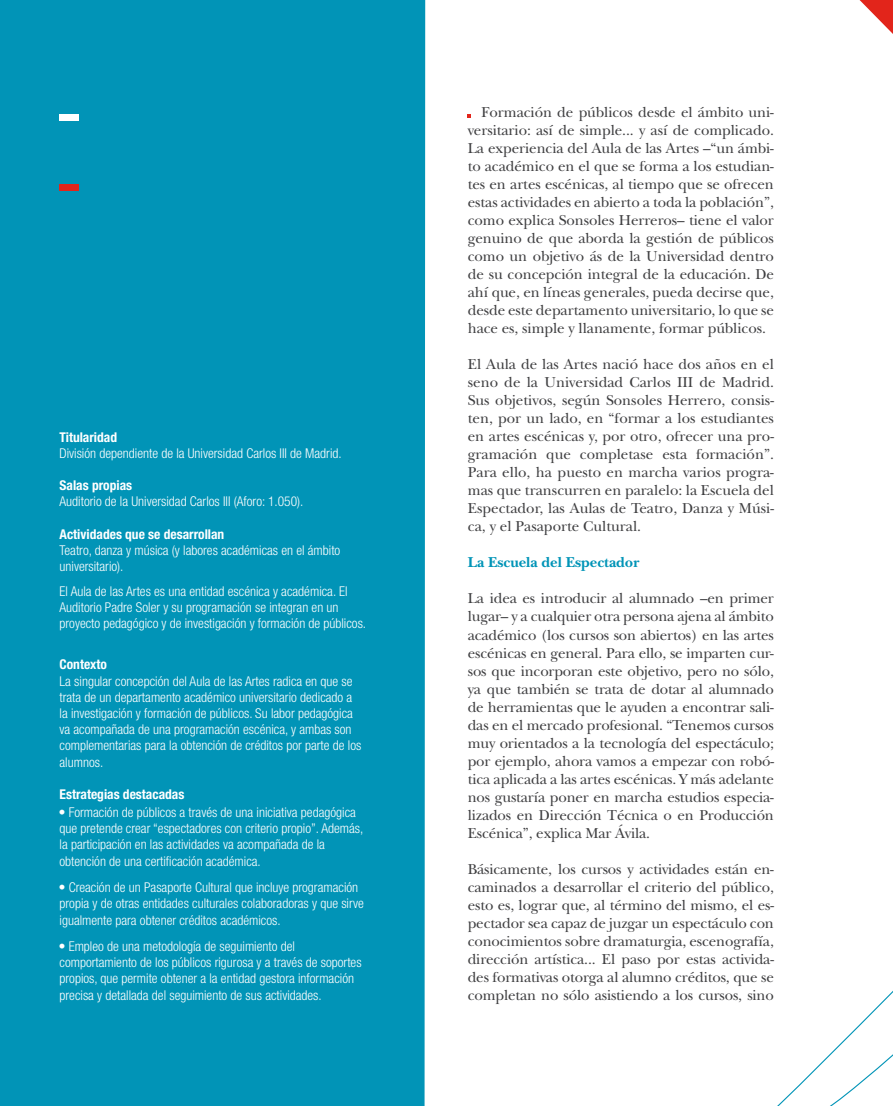
<style>
.page{position:relative;width:893px;height:1106px;background:#fff}
.page>*{position:absolute;margin:0;border:0;box-sizing:border-box;transform-origin:0 0}
.t1{font:15px/18px "New Baskerville";letter-spacing:-.01em;color:#3e3e40;text-align:justify}
.t2{font:700 15px "New Baskerville";color:#0194b7}
.t3{font:300 condensed 13.5px/16.2px "Helvetica Neue LT Std";color:#fff}
.t4{font:700 condensed 13.5px "Helvetica Neue LT Std";color:#fff}
.s1{font-family:"New Baskerville";font-weight:700;font-stretch:normal;font-size:15px}
</style>
<div class="page">
<div style="left:0;top:0;width:425px;height:1106px;background:#0194b7"></div>
<div style="left:60px;top:184px;width:19px;height:6px;background:#e2251b"></div>
<div style="left:60px;top:114px;width:19px;height:6px;background:#fff"></div>
<svg style="left:860px;top:0;width:33px;height:34px"></svg>
<svg style="left:777px;top:991px;width:116px;height:115px"></svg>
<p class="t4" style="left:60px;top:428px;width:59px">Titularidad</p>
<p class="t3" style="left:60px;top:445px;width:284px">División dependiente de la Universidad Carlos III de Madrid.</p>
<p class="t4" style="left:60px;top:477px;width:74px">Salas propias</p>
<p class="t3" style="left:60px;top:493px;width:245px">Auditorio de la Universidad Carlos III (Aforo: 1.050).</p>
<p class="t4" style="left:60px;top:526px;width:166px">Actividades que se desarrollan</p>
<p class="t3" style="left:60px;top:542px;width:282px">Teatro, danza y música (y labores académicas en el ámbito universitario).</p>
<p class="t3" style="left:60px;top:583px;width:308px">El Aula de las Artes es una entidad escénica y académica. El<br>Auditorio Padre Soler y su programación se integran en un proyecto pedagógico y de investigación y formación de públicos.</p>
<p class="t4" style="left:60px;top:656px;width:49px">Contexto</p>
<p class="t3" style="left:60px;top:672px;width:303px">La singular concepción del Aula de las Artes radica en que se trata de un departamento académico universitario dedicado a la investigación y formación de públicos. Su labor pedagógica va acompañada de una programación escénica, y ambas son complementarias para la obtención de créditos por parte de los alumnos.</p>
<p class="t4" style="left:60px;top:786px;width:126px">Estrategias destacadas</p>
<p class="t3" style="left:60px;top:804px;width:305px"><span class="s1">•</span> Formación de públicos a través de una iniciativa pedagógica que pretende crear “espectadores con criterio propio”. Además, la participación en las actividades va acompañada de la obtención de una certificación académica.</p>
<p class="t3" style="left:60px;top:879px;width:306px"><span class="s1">•</span> Creación de un Pasaporte Cultural que incluye programación propia y de otras entidades culturales colaboradoras y que sirve igualmente para obtener créditos académicos.</p>
<p class="t3" style="left:60px;top:938px;width:304px"><span class="s1">•</span> Empleo de una metodología de seguimiento del comportamiento de los públicos rigurosa y a través de soportes propios, que permite obtener a la entidad gestora información precisa y detallada del seguimiento de sus actividades.</p>
<p class="t1" style="left:468px;top:103px;width:308px;text-indent:14px">Formación de públicos desde el ámbito uni&shy;versitario: así de simple... y así de complicado.<br>La experiencia del Aula de las Artes –“un ámbi&shy;to académico en el que se forma a los estudian&shy;tes en artes escénicas, al tiempo que se ofrecen estas actividades en abierto a toda la población”, como explica Sonsoles Herreros– tiene el valor genuino de que aborda la gestión de públicos como un objetivo ás de la Universidad dentro de su concepción integral de la educación. De ahí que, en líneas generales, pueda decirse que, desde este departamento universitario, lo que se hace es, simple y llanamente, formar públicos.</p>
<p class="t1" style="left:468px;top:355px;width:308px">El Aula de las Artes nació hace dos años en el seno de la Universidad Carlos III de Madrid.<br>Sus objetivos, según Sonsoles Herrero, consis&shy;ten, por un lado, en “formar a los estudiantes en artes escénicas y, por otro, ofrecer una pro&shy;gramación que completase esta formación”.<br>Para ello, ha puesto en marcha varios progra&shy;mas que transcurren en paralelo: la Escuela del Espectador, las Aulas de Teatro, Danza y Músi&shy;ca, y el Pasaporte Cultural.</p>
<p class="t2" style="left:468px;top:554px;width:173px">La Escuela del Espectador</p>
<p class="t1" style="left:468px;top:589px;width:308px">La idea es introducir al alumnado –en primer lugar– y a cualquier otra persona ajena al ámbito académico (los cursos son abiertos) en las artes escénicas en general. Para ello, se imparten cur&shy;sos que incorporan este objetivo, pero no sólo, ya que también se trata de dotar al alumnado de herramientas que le ayuden a encontrar sali&shy;das en el mercado profesional. “Tenemos cursos muy orientados a la tecnología del espectáculo; por ejemplo, ahora vamos a empezar con robó&shy;tica aplicada a las artes escénicas. Y más adelante nos gustaría poner en marcha estudios especia&shy;lizados en Dirección Técnica o en Producción Escénica”, explica Mar Ávila.</p>
<p class="t1" style="left:468px;top:859px;width:308px">Básicamente, los cursos y actividades están en&shy;caminados a desarrollar el criterio del público, esto es, lograr que, al término del mismo, el es&shy;pectador sea capaz de juzgar un espectáculo con conocimientos sobre dramaturgia, escenografía, dirección artística... El paso por estas activida&shy;des formativas otorga al alumno créditos, que se completan no sólo asistiendo a los cursos, sino</p>
</div>
